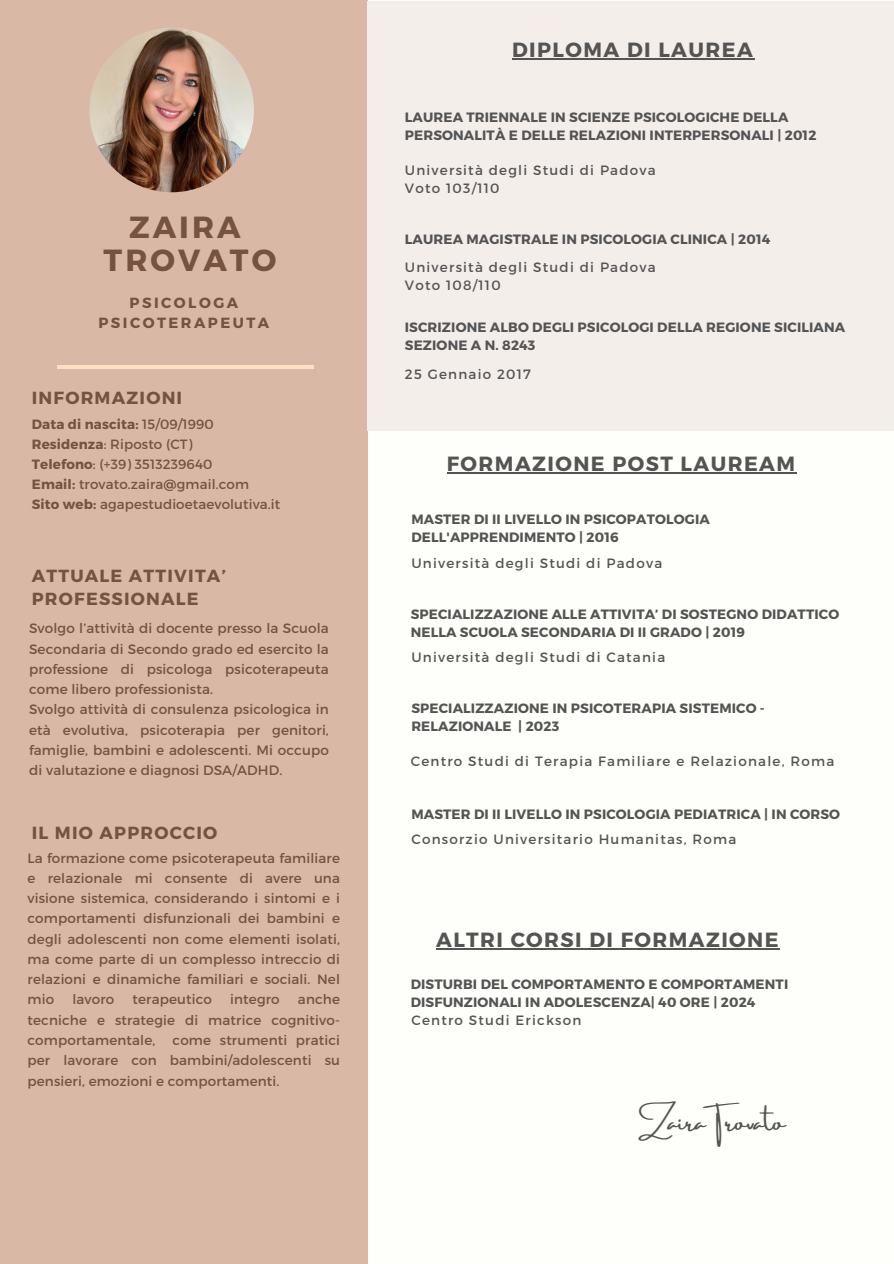
<style>
.page{position:relative;width:894px;height:1264px;background:#fff}
.page>*{position:absolute;margin:0;border:0;box-sizing:border-box;transform-origin:0 0}
.t1{font:700 30.45px/33.8px "Montserrat";letter-spacing:.1em;color:#765240;text-align:center}
.t2{font:24px "Amsterdam Three";color:#545454}
.t3{font:700 20.55px "Montserrat";letter-spacing:.07em;color:#545454}
.t4{font:700 17.55px/23.7px "Montserrat";letter-spacing:.07em;color:#765240}
.t5{font:700 14.7px/20.2px "Montserrat";letter-spacing:.17em;color:#765240;text-align:center}
.t6{font:13.5px/20.2px "Montserrat";letter-spacing:.01em;color:#765240;text-align:justify}
.t7{font:700 13.5px/18px "Montserrat";letter-spacing:.01em;color:#545454}
.t8{font:13.5px "Montserrat";letter-spacing:.09em;color:#545454}
.t9{font:13.35px "Montserrat";letter-spacing:.01em;color:#765240}
.t10{font:700 13.35px "Montserrat";letter-spacing:.01em;color:#765240}
.s1{font-weight:400}
.s2{font-weight:700}
</style>
<div class="page">
<div style="left:0;top:0;width:893px;height:1263px;background:#fefefa"></div>
<div style="left:0;top:0;width:367px;height:1263px;background:#d9b8a6"></div>
<hr style="left:57px;top:365px;width:257px;height:4px;background:#ffdec4">
<img style="left:89px;top:28px;width:165px;height:164px;border-radius:50%">
<div style="left:367px;top:1px;width:526px;height:430px;background:#f4eeeb"></div>
<hr style="left:446px;top:472px;width:350px;height:1px;background:#545454">
<hr style="left:512px;top:58px;width:242px;height:1px;background:#545454">
<hr style="left:436px;top:948px;width:343px;height:1px;background:#545454">
<p class="t1" style="left:104px;top:208px;width:174px">ZAIRA<br>TROVATO</p>
<p class="t5" style="left:98px;top:292px;width:172px">PSICOLOGA<br>PSICOTERAPEUTA</p>
<h4 class="t4" style="left:32px;top:385px;width:152px">INFORMAZIONI</h4>
<h4 class="t10" style="left:32px;top:415px;width:183px">Data di nascita: <span class="s1">15/09/1990</span></h4>
<p class="t9" style="left:32px;top:435px;width:162px"><span class="s2">Residenza</span>: Riposto (CT)</p>
<p class="t9" style="left:32px;top:455px;width:182px"><span class="s2">Telefono</span>: (+39) 3513239640</p>
<h4 class="t9" style="left:32px;top:475px;width:219px"><span class="s2">Email:</span> trovato.zaira@gmail.com</h4>
<p class="t9" style="left:32px;top:495px;width:250px"><span class="s2">Sito web:</span> agapestudioetaevolutiva.it</p>
<p class="t4" style="left:32px;top:562px;width:195px">ATTUALE ATTIVITA’<br>PROFESSIONALE</p>
<h1 class="t6" style="left:29px;top:617px;width:301px">Svolgo l’attività di docente presso la Scuola Secondaria di Secondo grado ed esercito la professione di psicologa psicoterapeuta come libero professionista.</h1>
<h5 class="t6" style="left:29px;top:698px;width:301px">Svolgo attività di consulenza psicologica in età evolutiva, psicoterapia per genitori, famiglie, bambini e adolescenti. Mi occupo di valutazione e diagnosi DSA/ADHD.</h5>
<p class="t4" style="left:32px;top:820px;width:187px">IL MIO APPROCCIO</p>
<p class="t6" style="left:28px;top:847px;width:314px">La formazione come psicoterapeuta familiare e relazionale mi consente di avere una visione sistemica, considerando i sintomi e i comportamenti disfunzionali dei bambini e degli adolescenti non come elementi isolati, ma come parte di un complesso intreccio di relazioni e dinamiche familiari e sociali. Nel mio</p>
<p class="t6" style="left:72px;top:988px;width:43px">lavoro</p>
<p class="t6" style="left:133px;top:988px;width:81px">terapeutico</p>
<p class="t6" style="left:230px;top:988px;width:51px">integro</p>
<p class="t6" style="left:28px;top:988px;width:314px;text-indent:270px">anche tecniche e strategie di matrice cognitivo&shy;comportamentale,</p>
<p class="t6" style="left:28px;top:1029px;width:314px;text-indent:145px">come strumenti pratici per lavorare con bambini/adolescenti su pensieri, emozioni e comportamenti.</p>
<h5 class="t3" style="left:512px;top:36px;width:242px">DIPLOMA DI LAUREA</h5>
<h5 class="t7" style="left:405px;top:108px;width:413px">LAUREA TRIENNALE IN SCIENZE PSICOLOGICHE DELLA<br>PERSONALITÀ E DELLE RELAZIONI INTERPERSONALI | 2012</h5>
<p class="t8" style="left:405px;top:161px;width:252px">Università degli Studi di Padova</p>
<p class="t8" style="left:405px;top:179px;width:96px">Voto 103/110</p>
<p class="t7" style="left:405px;top:229px;width:367px">LAUREA MAGISTRALE IN PSICOLOGIA CLINICA | 2014</p>
<p class="t8" style="left:405px;top:258px;width:252px">Università degli Studi di Padova</p>
<h3 class="t8" style="left:405px;top:276px;width:97px">Voto 108/110</h3>
<h5 class="t7" style="left:405px;top:318px;width:442px">ISCRIZIONE ALBO DEGLI PSICOLOGI DELLA REGIONE SICILIANA<br>SEZIONE A N. 8243</h5>
<p class="t8" style="left:405px;top:366px;width:128px">25 Gennaio 2017</p>
<h3 class="t3" style="left:446px;top:450px;width:350px">FORMAZIONE POST LAUREAM</h3>
<p class="t7" style="left:411px;top:509px;width:300px">MASTER DI II LIVELLO IN PSICOPATOLOGIA<br>DELL'APPRENDIMENTO | 2016</p>
<h5 class="t8" style="left:411px;top:554px;width:252px">Università degli Studi di Padova</h5>
<h5 class="t7" style="left:410px;top:604px;width:430px">SPECIALIZZAZIONE ALLE ATTIVITA’ DI SOSTEGNO DIDATTICO<br>NELLA SCUOLA SECONDARIA DI II GRADO | 2019</h5>
<p class="t8" style="left:411px;top:648px;width:255px">Università degli Studi di Catania</p>
<h5 class="t7" style="left:411px;top:699px;width:355px">SPECIALIZZAZIONE IN PSICOTERAPIA SISTEMICO -<br>RELAZIONALE | 2023</h5>
<p class="t8" style="left:410px;top:752px;width:425px">Centro Studi di Terapia Familiare e Relazionale, Roma</p>
<h5 class="t7" style="left:411px;top:804px;width:430px">MASTER DI II LIVELLO IN PSICOLOGIA PEDIATRICA | IN CORSO</h5>
<p class="t8" style="left:411px;top:830px;width:326px">Consorzio Universitario Humanitas, Roma</p>
<h5 class="t3" style="left:436px;top:926px;width:344px">ALTRI CORSI DI FORMAZIONE</h5>
<p class="t7" style="left:410px;top:974px;width:379px">DISTURBI DEL COMPORTAMENTO E COMPORTAMENTI<br>DISFUNZIONALI IN ADOLESCENZA| 40 ORE | 2024</p>
<h3 class="t8" style="left:411px;top:1011px;width:171px">Centro Studi Erickson</h3>
<h2 class="t2" style="left:641px;top:1108px;width:145px">Zaira Trovato</h2>
</div>
